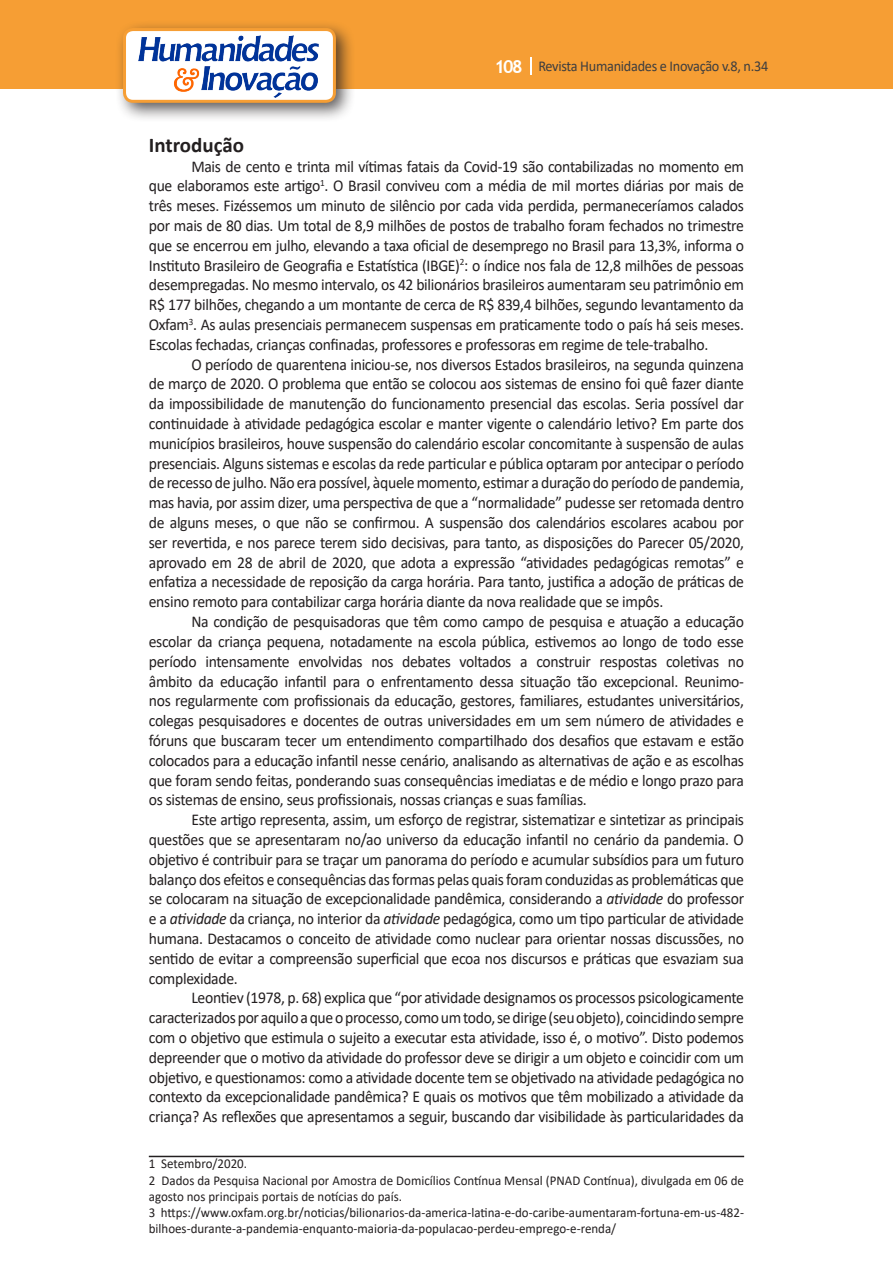
<style>
.page{position:relative;width:893px;height:1263px;background:#fff}
.page>*{position:absolute;margin:0;border:0;box-sizing:border-box;transform-origin:0 0}
.Titulo_2{font:700 21px "Calibri";color:#231f20}
.texto{font:16.5px/19.8px "Calibri";letter-spacing:-.02em;color:#231f20;text-align:justify;scale:.95 1}
.t1{font:15px "Calibri";letter-spacing:-.02em;color:#3e3e3f;scale:.95 1}
.Rodapé{font:13.5px/16.2px "Calibri";color:#231f20;scale:.96 1}
.s1{font-family:"Trebuchet MS";font-weight:700;font-size:18px;color:#fff}
.s2{font-style:italic}
</style>
<div class="page">
<div style="left:0;top:0;width:893px;height:88px;background:#f69e34"></div>
<svg style="left:530px;top:57px;width:2px;height:18px"></svg>
<div style="left:115px;top:20px;width:241px;height:103px;background:#231f20;opacity:.75"></div>
<div style="left:125px;top:30px;width:209px;height:71px;background:#fff;border-radius:9px"></div>
<img style="left:138px;top:35px;width:181px;height:62px">
<div style="left:123px;top:28px;width:213px;height:75px;border:3px solid #f69e34;border-radius:9px"></div>
<hr style="left:149px;top:1156px;width:595px;height:1px;background:#231f20">
<p class="t1" style="left:495px;top:56px;width:290px"><span class="s1">108</span> Revista Humanidades e Inovação v.8, n.34</p>
<p class="Titulo_2" style="left:149px;top:130px;width:97px">Introdução</p>
<p class="texto" style="left:149px;top:156px;width:628px;text-indent:43px">Mais de cento e trinta mil vítimas fatais da Covid-19 são contabilizadas no momento em que elaboramos este artigo<sup>1</sup>. O Brasil conviveu com a média de mil mortes diárias por mais de três meses. Fizéssemos um minuto de silêncio por cada vida perdida, permaneceríamos calados por mais de 80 dias. Um total de 8,9 milhões de postos de trabalho foram fechados no trimestre que se encerrou em julho, elevando a taxa oficial de desemprego no Brasil para 13,3%, informa o Instituto Brasileiro de Geografia e Estatística (IBGE)<sup>2</sup>: o índice nos fala de 12,8 milhões de pessoas desempregadas. No mesmo intervalo, os 42 bilionários brasileiros aumentaram seu patrimônio em R$ 177 bilhões, chegando a um montante de cerca de R$ 839,4 bilhões, segundo levantamento da Oxfam<sup>3</sup>. As aulas presenciais permanecem suspensas em praticamente todo o país há seis meses.<br>Escolas fechadas, crianças confinadas, professores e professoras em regime de tele-trabalho.</p>
<p class="texto" style="left:149px;top:354px;width:628px;text-indent:43px">O período de quarentena iniciou-se, nos diversos Estados brasileiros, na segunda quinzena de março de 2020. O problema que então se colocou aos sistemas de ensino foi quê fazer diante da impossibilidade de manutenção do funcionamento presencial das escolas. Seria possível dar continuidade à atividade pedagógica escolar e manter vigente o calendário letivo? Em parte dos municípios brasileiros, houve suspensão do calendário escolar concomitante à suspensão de aulas presenciais. Alguns sistemas e escolas da rede particular e pública optaram por antecipar o período de recesso de julho. Não era possível, àquele momento, estimar a duração do período de pandemia, mas havia, por assim dizer, uma perspectiva de que a “normalidade” pudesse ser retomada dentro de alguns meses, o que não se confirmou. A suspensão dos calendários escolares acabou por ser revertida, e nos parece terem sido decisivas, para tanto, as disposições do Parecer 05/2020, aprovado em 28 de abril de 2020, que adota a expressão “atividades pedagógicas remotas” e enfatiza a necessidade de reposição da carga horária. Para tanto, justifica a adoção de práticas de ensino remoto para contabilizar carga horária diante da nova realidade que se impôs.</p>
<p class="texto" style="left:149px;top:611px;width:628px;text-indent:43px">Na condição de pesquisadoras que têm como campo de pesquisa e atuação a educação escolar da criança pequena, notadamente na escola pública, estivemos ao longo de todo esse período intensamente envolvidas nos debates voltados a construir respostas coletivas no âmbito da educação infantil para o enfrentamento dessa situação tão excepcional. Reunimo&shy;nos regularmente com profissionais da educação, gestores, familiares, estudantes universitários, colegas pesquisadores e docentes de outras universidades em um sem número de atividades e fóruns que buscaram tecer um entendimento compartilhado dos desafios que estavam e estão colocados para a educação infantil nesse cenário, analisando as alternativas de ação e as escolhas que foram sendo feitas, ponderando suas consequências imediatas e de médio e longo prazo para os sistemas de ensino, seus profissionais, nossas crianças e suas famílias.</p>
<p class="texto" style="left:149px;top:809px;width:628px;text-indent:43px">Este artigo representa, assim, um esforço de registrar, sistematizar e sintetizar as principais questões que se apresentaram no/ao universo da educação infantil no cenário da pandemia. O objetivo é contribuir para se traçar um panorama do período e acumular subsídios para um futuro balanço dos efeitos e consequências das formas pelas quais foram conduzidas as problemáticas que se colocaram na situação de excepcionalidade pandêmica, considerando a <span class="s2">atividade</span> do professor e a <span class="s2">atividade</span> da criança, no interior da <span class="s2">atividade</span> pedagógica, como um tipo particular de atividade humana. Destacamos o conceito de atividade como nuclear para orientar nossas discussões, no sentido de evitar a compreensão superficial que ecoa nos discursos e práticas que esvaziam sua complexidade.</p>
<p class="texto" style="left:149px;top:987px;width:628px;text-indent:43px">Leontiev (1978, p. 68) explica que “por atividade designamos os processos psicologicamente caracterizados por aquilo a que o processo, como um todo, se dirige (seu objeto), coincidindo sempre com o objetivo que estimula o sujeito a executar esta atividade, isso é, o motivo”. Disto podemos depreender que o motivo da atividade do professor deve se dirigir a um objeto e coincidir com um objetivo, e questionamos: como a atividade docente tem se objetivado na atividade pedagógica no contexto da excepcionalidade pandêmica? E quais os motivos que têm mobilizado a atividade da criança? As reflexões que apresentamos a seguir, buscando dar visibilidade às particularidades da</p>
<p class="Rodapé" style="left:149px;top:1155px;width:104px">1 Setembro/2020.</p>
<p class="Rodapé" style="left:149px;top:1172px;width:621px">2 Dados da Pesquisa Nacional por Amostra de Domicílios Contínua Mensal (PNAD Contínua), divulgada em 06 de agosto nos principais portais de notícias do país.</p>
<p class="Rodapé" style="left:149px;top:1204px;width:621px">3 https://www.oxfam.org.br/noticias/bilionarios-da-america-latina-e-do-caribe-aumentaram-fortuna-em-us-482- bilhoes-durante-a-pandemia-enquanto-maioria-da-populacao-perdeu-emprego-e-renda/</p>
</div>
